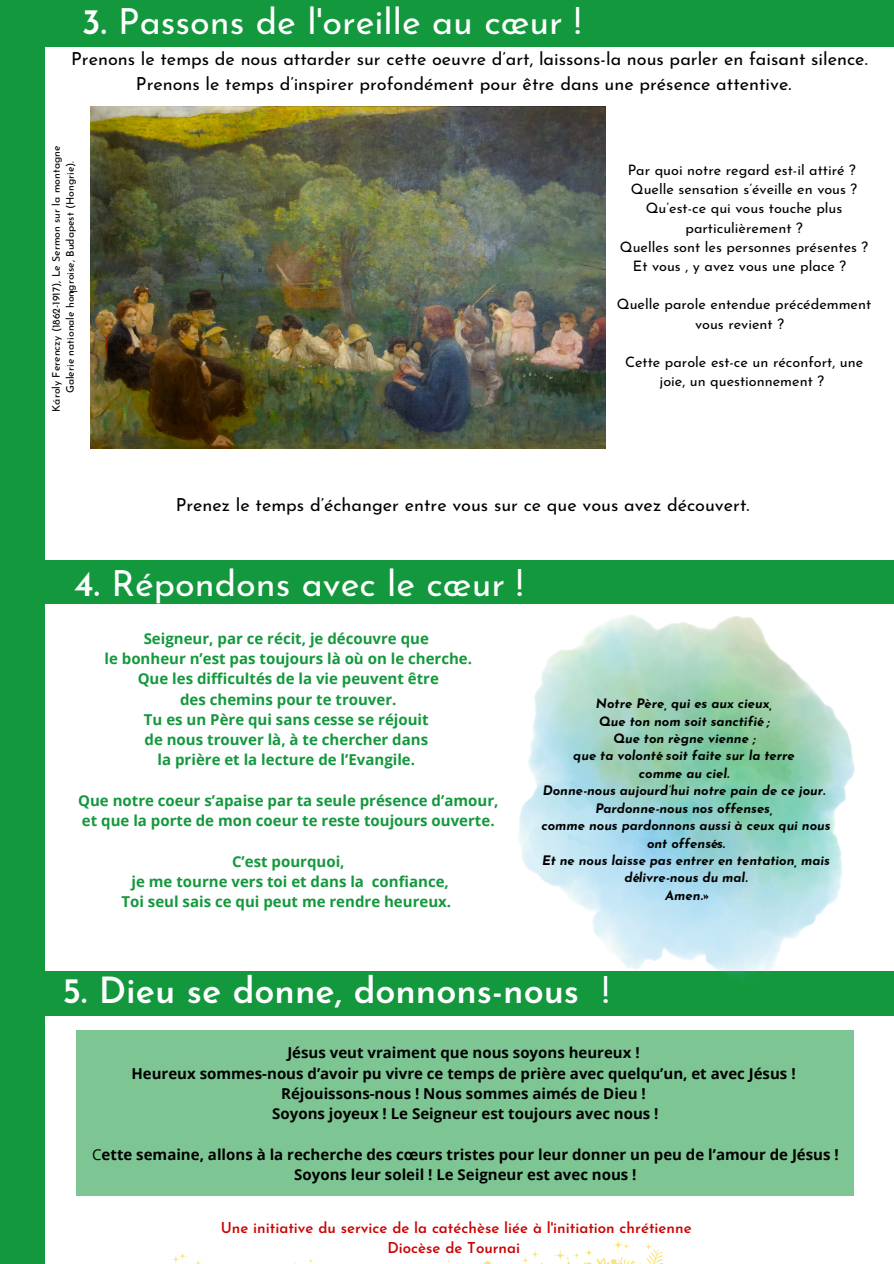
<style>
.page{position:relative;width:894px;height:1264px;background:#fff}
.page>*{position:absolute;margin:0;border:0;box-sizing:border-box;transform-origin:0 0}
.t1{font:36px "Josefin Sans";color:#fff}
.t2{font:600 36px "Josefin Sans";color:#fff}
.t3{font:18px/24.8px "Josefin Sans";color:#000}
.t4{font:700 15px/20.2px "Open Sans";color:#14983d}
.t5{font:700 15px/20.2px "Open Sans";color:#000;text-align:center}
.t6{font:600 15px/20.2px "Josefin Sans";color:#cb0303;text-align:center}
.t7{font:14.4px/19.2px "Josefin Sans";color:#000}
.t8{font:italic 700 13.05px/17.4px "Josefin Sans";color:#000;text-align:center}
.t9{font:10.5px "Josefin Sans";color:#000}
.t10{font:10.5px "Open Sans";color:#000}
.s1{font-weight:600}
.s2{font-weight:400}
</style>
<div class="page">
<div style="left:0;top:0;width:44px;height:1263px;background:#14983d"></div>
<div style="left:24px;top:560px;width:869px;height:43px;background:#14983d"></div>
<div style="left:21px;top:0;width:872px;height:46px;background:#14983d"></div>
<div style="left:12px;top:971px;width:881px;height:44px;background:#14983d"></div>
<svg style="left:608px;top:1234px;width:20px;height:20px"></svg>
<svg style="left:172px;top:1245px;width:491px;height:18px"></svg>
<div style="left:77px;top:1030px;width:777px;height:165px;background:#7dc694"></div>
<img style="left:90px;top:106px;width:515px;height:342px">
<img style="left:518px;top:615px;width:336px;height:362px">
<h4 class="t1" style="left:82px;top:7px;width:501px"><span class="s1">3.</span> Passons de l'oreille au cœur !</h4>
<h3 class="t3" style="left:136px;top:48px;width:733px;text-indent:-65px">Prenons le temps de nous attarder sur cette oeuvre d’art, laissons-la nous parler en faisant silence.<br>Prenons le temps d’inspirer profondément pour être dans une présence attentive.</h3>
<h3 class="t9" style="left:52px;top:411px;width:267px;rotate:-90deg">Károly Ferenczy (1862-1917), Le Sermon sur la montagne</h3>
<h3 class="t9" style="left:66px;top:393px;width:234px;rotate:-90deg">Galerie nationale hongroise, Budapest (Hongrie).</h3>
<h5 class="t10" style="left:66px;top:293px;width:4px;rotate:-90deg">I</h5>
<p class="t7" style="left:627px;top:162px;width:229px">Par quoi notre regard est-il attiré ?</p>
<p class="t7" style="left:630px;top:181px;width:228px">Quelle sensation s’éveille en vous ?</p>
<p class="t7" style="left:645px;top:200px;width:198px">Qu’est-ce qui vous touche plus</p>
<p class="t7" style="left:685px;top:219px;width:119px">particulièrement ?</p>
<p class="t7" style="left:619px;top:238px;width:250px">Quelles sont les personnes présentes ?</p>
<p class="t7" style="left:632px;top:258px;width:215px">Et vous , y avez vous une place ?</p>
<h3 class="t7" style="left:695px;top:296px;width:178px;text-indent:-78px">Quelle parole entendue précédemment vous revient ?</h3>
<h4 class="t7" style="left:624px;top:354px;width:239px;text-align:center">Cette parole est-ce un réconfort, une joie, un questionnement ?</h4>
<h3 class="t3" style="left:176px;top:494px;width:575px">Prenez le temps d’échanger entre vous sur ce que vous avez découvert.</h3>
<h4 class="t1" style="left:74px;top:568px;width:450px"><span class="s1">4.</span> Répondons avec le cœur !</h4>
<p class="t4" style="left:104px;top:628px;width:369px;text-align:center">Seigneur, par ce récit, je découvre que<br>le bonheur n’est pas toujours là où on le cherche.<br>Que les difficultés de la vie peuvent être<br>des chemins pour te trouver.<br>Tu es un Père qui sans cesse se réjouit<br>de nous trouver là, à te chercher dans</p>
<p class="t4" style="left:157px;top:749px;width:259px">la prière et la lecture de l’Evangile.</p>
<p class="t4" style="left:78px;top:790px;width:422px">Que notre coeur s’apaise par ta seule présence d’amour, et que la porte de mon coeur te reste toujours ouverte.</p>
<p class="t4" style="left:131px;top:850px;width:234px;text-indent:100px">C’est pourquoi,<br>je me tourne vers toi et dans la</p>
<h2 class="t4" style="left:121px;top:871px;width:331px;text-align:right">confiance,<br>Toi seul sais ce qui peut me rendre heureux.</h2>
<p class="t8" style="left:541px;top:696px;width:291px">Notre Père, qui es aux cieux,<br>Que ton nom soit sanctifié ;<br>Que ton règne vienne ;<br>que ta volonté soit faite sur la terre<br>comme au ciel.<br>Donne-nous aujourd’hui notre pain de ce jour.<br>Pardonne-nous nos offenses,<br>comme nous pardonnons aussi à ceux qui nous ont offensés.<br>Et ne nous laisse pas entrer en tentation, mais délivre-nous du mal.</p>
<p class="t8" style="left:665px;top:887px;width:47px">Amen.»</p>
<p class="t2" style="left:62px;top:975px;width:518px">5. Dieu se donne, donnons-nous</p>
<h4 class="t1" style="left:602px;top:975px;width:9px">!</h4>
<p class="t5" style="left:131px;top:1042px;width:665px">Jésus veut vraiment que nous soyons heureux !<br>Heureux sommes-nous d’avoir pu vivre ce temps de prière avec quelqu’un, et avec Jésus !<br>Réjouissons-nous ! Nous sommes aimés de Dieu !<br>Soyons joyeux ! Le Seigneur est toujours avec nous !</p>
<p class="t5" style="left:92px;top:1143px;width:748px"><span class="s2">C</span>ette semaine, allons à la recherche des cœurs tristes pour leur donner un peu de l’amour de Jésus !<br>Soyons leur soleil ! Le Seigneur est avec nous !</p>
<h2 class="t6" style="left:221px;top:1219px;width:472px">Une initiative du service de la catéchèse liée à l'initiation chrétienne<br>Diocèse de Tournai</h2>
</div>
